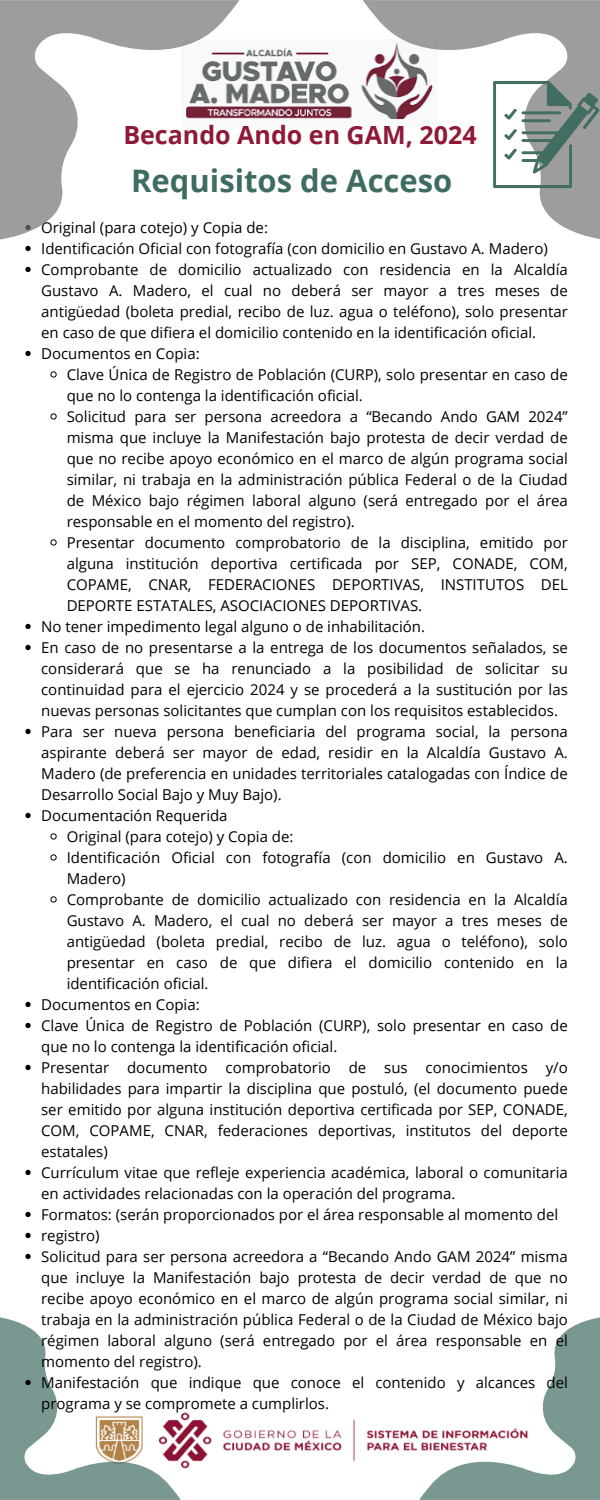
<style>
.page{position:relative;width:600px;height:1500px;background:#fff}
.page>*{position:absolute;margin:0;border:0;box-sizing:border-box;transform-origin:0 0}
.t1{font:700 31px "Open Sans";color:#3f6c62}
.t2{font:700 25.1px "Open Sans";color:#8e1a37}
.t3{font:15px/21px "Open Sans";color:#000;text-align:justify}
</style>
<div class="page">
<img style="left:181px;top:1412px;width:238px;height:57px">
<svg style="left:419px;top:1317px;width:181px;height:183px"></svg>
<svg style="left:25px;top:246px;width:6px;height:5px"></svg>
<svg style="left:25px;top:267px;width:6px;height:5px"></svg>
<svg style="left:25px;top:351px;width:6px;height:5px"></svg>
<svg style="left:50px;top:371px;width:7px;height:7px"></svg>
<svg style="left:50px;top:413px;width:7px;height:7px"></svg>
<svg style="left:50px;top:539px;width:7px;height:7px"></svg>
<svg style="left:25px;top:624px;width:6px;height:5px"></svg>
<svg style="left:25px;top:645px;width:6px;height:5px"></svg>
<svg style="left:25px;top:729px;width:6px;height:5px"></svg>
<svg style="left:25px;top:813px;width:6px;height:5px"></svg>
<svg style="left:50px;top:833px;width:7px;height:7px"></svg>
<svg style="left:50px;top:854px;width:7px;height:7px"></svg>
<svg style="left:50px;top:896px;width:7px;height:7px"></svg>
<svg style="left:25px;top:1002px;width:6px;height:5px"></svg>
<svg style="left:25px;top:1023px;width:6px;height:5px"></svg>
<svg style="left:25px;top:1065px;width:6px;height:5px"></svg>
<svg style="left:25px;top:1170px;width:6px;height:5px"></svg>
<svg style="left:25px;top:1212px;width:6px;height:5px"></svg>
<svg style="left:25px;top:1233px;width:6px;height:5px"></svg>
<svg style="left:25px;top:1254px;width:6px;height:5px"></svg>
<svg style="left:0;top:1317px;width:181px;height:183px"></svg>
<img style="left:240px;top:48px;width:122px;height:71px">
<svg style="left:362px;top:0;width:238px;height:239px"></svg>
<svg style="left:493px;top:81px;width:107px;height:107px"></svg>
<svg style="left:0;top:0;width:240px;height:239px"></svg>
<p class="t2" style="left:123px;top:117px;width:355px">Becando Ando en GAM, 2024</p>
<p class="t1" style="left:131px;top:159px;width:323px">Requisitos de Acceso</p>
<p class="t3" style="left:41px;top:217px;width:228px">Original (para cotejo) y Copia de:</p>
<p class="t3" style="left:41px;top:238px;width:508px">Identificación Oficial con fotografía (con domicilio en Gustavo A. Madero)</p>
<h2 class="t3" style="left:41px;top:259px;width:528px">Comprobante de domicilio actualizado con residencia en la Alcaldía Gustavo A. Madero, el cual no deberá ser mayor a tres meses de antigüedad (boleta predial, recibo de luz. agua o teléfono), solo presentar en caso de que difiera el domicilio contenido en la identificación oficial.</h2>
<h1 class="t3" style="left:41px;top:343px;width:160px">Documentos en Copia:</h1>
<p class="t3" style="left:67px;top:364px;width:503px">Clave Única de Registro de Población (CURP), solo presentar en caso de que no lo contenga la identificación oficial.</p>
<p class="t3" style="left:67px;top:406px;width:503px">Solicitud para ser persona acreedora a “Becando Ando GAM 2024” misma que incluye la Manifestación bajo protesta de decir verdad de que no recibe apoyo económico en el marco de algún programa social similar, ni trabaja en la administración pública Federal o de la Ciudad de México bajo régimen laboral alguno (será entregado por el área responsable en el momento del registro).</p>
<p class="t3" style="left:67px;top:532px;width:503px">Presentar documento comprobatorio de la disciplina, emitido por alguna institución deportiva certificada por SEP, CONADE, COM, COPAME, CNAR, FEDERACIONES DEPORTIVAS, INSTITUTOS DEL DEPORTE ESTATALES, ASOCIACIONES DEPORTIVAS.</p>
<p class="t3" style="left:41px;top:616px;width:385px">No tener impedimento legal alguno o de inhabilitación.</p>
<p class="t3" style="left:41px;top:637px;width:528px">En caso de no presentarse a la entrega de los documentos señalados, se considerará que se ha renunciado a la posibilidad de solicitar su continuidad para el ejercicio 2024 y se procederá a la sustitución por las nuevas personas solicitantes que cumplan con los requisitos establecidos.</p>
<p class="t3" style="left:41px;top:721px;width:528px">Para ser nueva persona beneficiaria del programa social, la persona aspirante deberá ser mayor de edad, residir en la Alcaldía Gustavo A.<br>Madero (de preferencia en unidades territoriales catalogadas con Índice de Desarrollo Social Bajo y Muy Bajo).</p>
<p class="t3" style="left:41px;top:805px;width:188px">Documentación Requerida</p>
<p class="t3" style="left:67px;top:826px;width:228px">Original (para cotejo) y Copia de:</p>
<p class="t3" style="left:67px;top:847px;width:503px">Identificación Oficial con fotografía (con domicilio en Gustavo A.<br>Madero)</p>
<p class="t3" style="left:67px;top:889px;width:503px">Comprobante de domicilio actualizado con residencia en la Alcaldía Gustavo A. Madero, el cual no deberá ser mayor a tres meses de antigüedad (boleta predial, recibo de luz. agua o teléfono), solo presentar en caso de que difiera el domicilio contenido en la identificación oficial.</p>
<p class="t3" style="left:41px;top:994px;width:160px">Documentos en Copia:</p>
<p class="t3" style="left:41px;top:1015px;width:528px">Clave Única de Registro de Población (CURP), solo presentar en caso de que no lo contenga la identificación oficial.</p>
<p class="t3" style="left:41px;top:1057px;width:528px">Presentar documento comprobatorio de sus conocimientos y/o habilidades para impartir la disciplina que postuló, (el documento puede ser emitido por alguna institución deportiva certificada por SEP, CONADE, COM, COPAME, CNAR, federaciones deportivas, institutos del deporte estatales)</p>
<p class="t3" style="left:41px;top:1162px;width:528px">Currículum vitae que refleje experiencia académica, laboral o comunitaria en actividades relacionadas con la operación del programa.</p>
<p class="t3" style="left:41px;top:1204px;width:519px">Formatos: (serán proporcionados por el área responsable al momento del</p>
<p class="t3" style="left:41px;top:1225px;width:60px">registro)</p>
<p class="t3" style="left:41px;top:1246px;width:528px">Solicitud para ser persona acreedora a “Becando Ando GAM 2024” misma que incluye la Manifestación bajo protesta de decir verdad de que no recibe apoyo económico en el marco de algún programa social similar, ni trabaja en la administración pública Federal o de la Ciudad de México bajo régimen laboral alguno (será entregado por el área responsable en el momento del registro).</p>
<p class="t3" style="left:41px;top:1372px;width:528px">Manifestación que indique que conoce el contenido y alcances del programa y se compromete a cumplirlos.</p>
</div>
